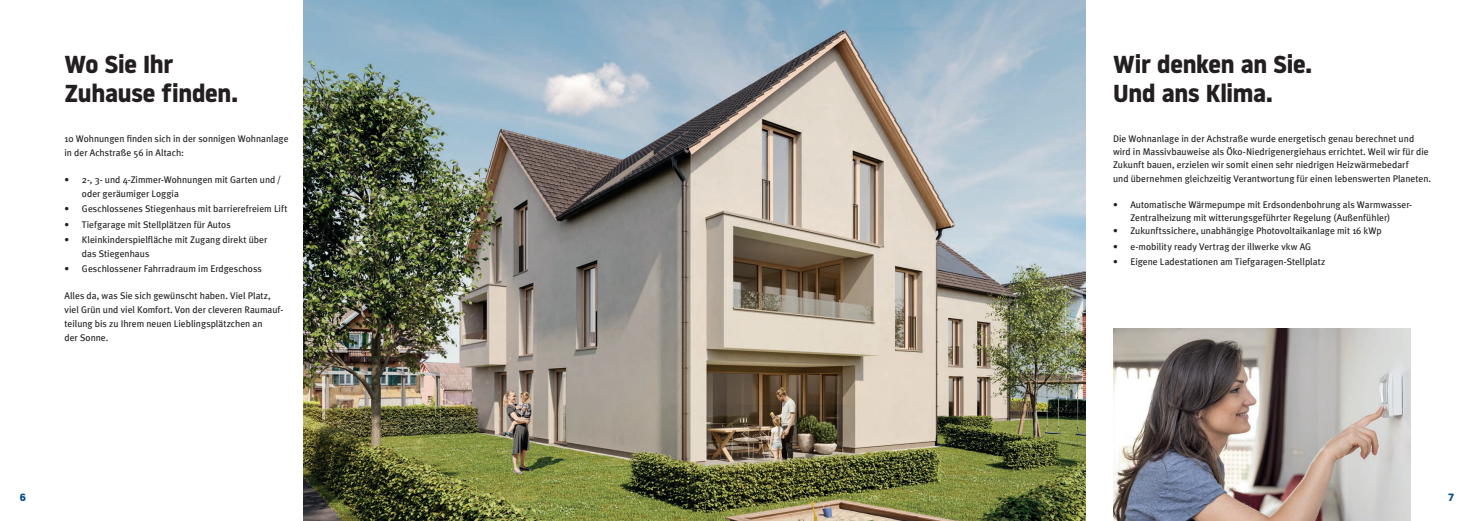
<style>
.page{position:relative;width:1474px;height:521px;background:#fff}
.page>*{position:absolute;margin:0;border:0;box-sizing:border-box;transform-origin:0 0}
.t1{font:700 24.5px/29.4px "Noway";letter-spacing:-.01em;color:#231f20}
.t2{font:700 10.5px "Noway";color:#004b87}
.t3{font:9.62px/13.1px "Meta Plus";color:#231f20}
</style>
<div class="page">
<img style="left:1113px;top:329px;width:297px;height:192px">
<img style="left:303px;top:0;width:782px;height:521px">
<h1 class="t1" style="left:64px;top:50px;width:175px">Wo Sie Ihr<br>Zuhause finden.</h1>
<h1 class="t1" style="left:1113px;top:50px;width:201px">Wir denken an Sie.<br>Und ans Klima.</h1>
<p class="t3" style="left:64px;top:132px;width:225px;line-height:14px">10 Wohnungen finden sich in der sonnigen Wohnanlage in der Achstraße 56 in Altach:</p>
<p class="t3" style="left:82px;top:174px;width:201px;text-indent:-17px">• 2-, 3- und 4-Zimmer-Wohnungen mit Garten und/ oder geräumiger Loggia</p>
<p class="t3" style="left:64px;top:203px;width:224px">• Geschlossenes Stiegenhaus mit barrierefreiem Lift</p>
<p class="t3" style="left:64px;top:218px;width:168px">• Tiefgarage mit Stellplätzen für Autos</p>
<p class="t3" style="left:82px;top:234px;width:187px;text-indent:-17px">• Kleinkinderspielfläche mit Zugang direkt über das Stiegenhaus</p>
<p class="t3" style="left:64px;top:263px;width:199px">• Geschlossener Fahrradraum im Erdgeschoss</p>
<p class="t3" style="left:64px;top:289px;width:219px;line-height:14px">Alles da, was Sie sich gewünscht haben. Viel Platz, viel Grün und viel Komfort. Von der cleveren Raumauf‑ teilung bis zu Ihrem neuen Lieblingsplätzchen an<br>der Sonne.</p>
<p class="t3" style="left:1113px;top:133px;width:319px">Die Wohnanlage in der Achstraße wurde energetisch genau berechnet und wird in Massivbauweise als Öko-Niedrigenergiehaus errichtet. Weil wir für die Zukunft bauen, erzielen wir somit einen sehr niedrigen Heizwärmebedarf<br>und übernehmen gleichzeitig Verantwortung für einen lebenswerten Planeten.</p>
<p class="t3" style="left:1113px;top:198px;width:301px;text-align:center">• Automatische Wärmepumpe mit Erdsondenbohrung als Warmwasser-<br>Zentralheizung mit witterungsgeführter Regelung (Außenfühler)</p>
<p class="t3" style="left:1113px;top:225px;width:270px">• Zukunftssichere, unabhängige Photovoltaikanlage mit 16 kWp</p>
<p class="t3" style="left:1113px;top:240px;width:200px">• e-mobility ready Vertrag der illwerke vkw AG</p>
<p class="t3" style="left:1113px;top:256px;width:214px">• Eigene Ladestationen am Tiefgaragen-Stellplatz</p>
<p class="t2" style="left:20px;top:491px;width:8px">6</p>
<p class="t2" style="left:1447px;top:491px;width:8px">7</p>
</div>
